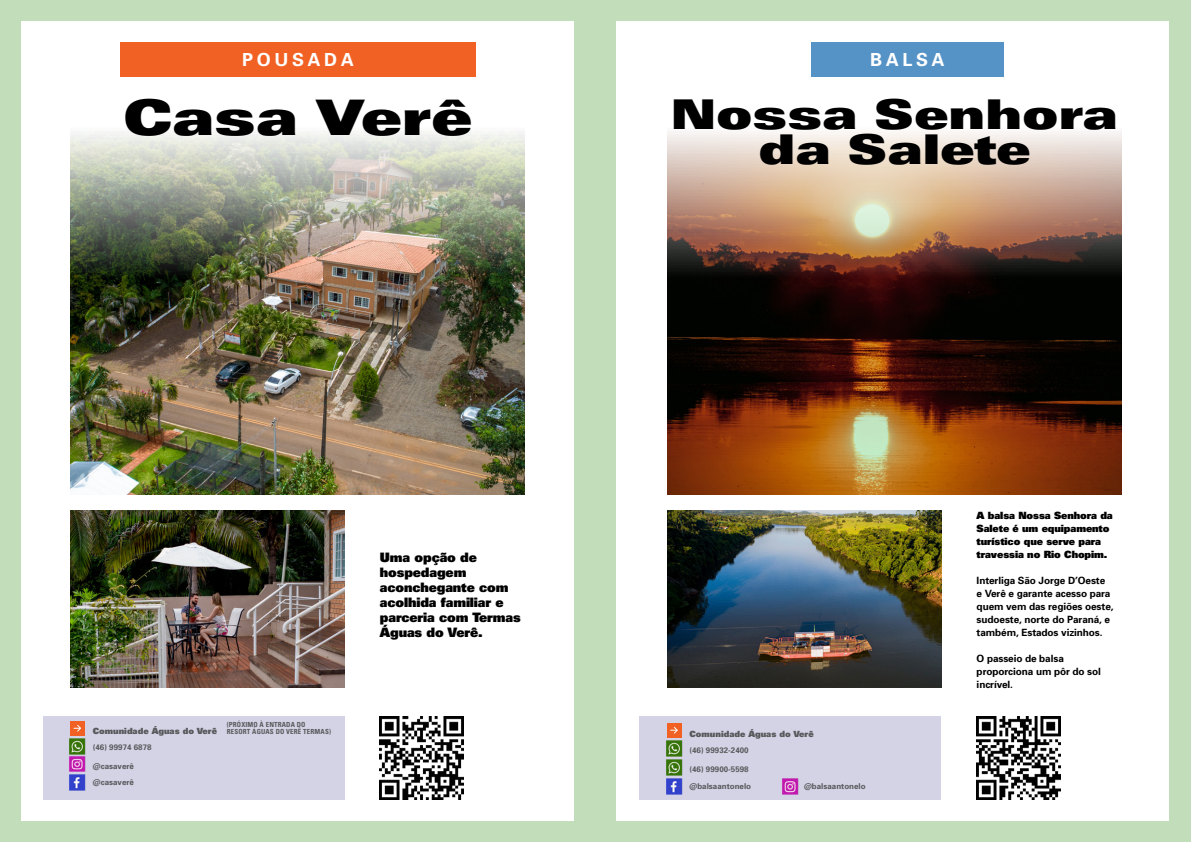
<style>
.page{position:relative;width:1191px;height:842px;background:#fff}
.page>*{position:absolute;margin:0;border:0;box-sizing:border-box;transform-origin:0 0}
.t1{font:900 expanded 49px "Univers";letter-spacing:-.01em;color:#000}
.t2{font:900 expanded 41px/35px "Univers";letter-spacing:-.01em;color:#000;text-align:center}
.t3{font:700 18px "Univers";letter-spacing:.2em;color:#fff}
.t4{font:900 13px/15px "Univers";letter-spacing:-.01em;color:#000}
.t5{font:700 10px/13px "Univers";letter-spacing:-.01em;color:#000}
.t6{font:900 10px/13px "Univers";letter-spacing:-.01em;color:#000}
.t7{font:900 8.5px "Univers";color:#58595b}
.t8{font:700 8px/17px "Univers";color:#58595b}
.t9{font:700 condensed 7px/7px "Univers";letter-spacing:.02em;color:#58595b}
</style>
<div class="page">
<div style="left:0;top:0;width:609px;height:842px;background:#c2ddb9"></div>
<div style="left:581px;top:0;width:610px;height:842px;background:#c2ddb9"></div>
<div style="left:21px;top:21px;width:553px;height:800px;background:#fff"></div>
<div style="left:616px;top:21px;width:553px;height:800px;background:#fff"></div>
<div style="left:43px;top:716px;width:301px;height:83px;background:#d4d3e6"></div>
<div style="left:639px;top:716px;width:302px;height:83px;background:#d4d3e6"></div>
<img style="left:71px;top:132px;width:453px;height:363px">
<img style="left:667px;top:132px;width:454px;height:363px">
<div style="left:120px;top:43px;width:356px;height:34px;background:#f16123"></div>
<div style="left:811px;top:43px;width:192px;height:34px;background:#5592c5"></div>
<img style="left:71px;top:510px;width:273px;height:178px">
<img style="left:667px;top:510px;width:274px;height:178px">
<div style="left:70px;top:721px;width:15px;height:15px;background:#f16123"></div>
<svg style="left:74px;top:725px;width:7px;height:7px"></svg>
<img style="left:69px;top:738px;width:17px;height:53px">
<img style="left:782px;top:778px;width:17px;height:17px">
<div style="left:666px;top:723px;width:15px;height:15px;background:#f16123"></div>
<svg style="left:670px;top:726px;width:8px;height:8px"></svg>
<img style="left:666px;top:740px;width:17px;height:55px">
<img style="left:976px;top:716px;width:84px;height:83px">
<img style="left:380px;top:716px;width:83px;height:83px">
<h3 class="t3" style="left:242px;top:48px;width:113px">POUSADA</h3>
<h3 class="t3" style="left:870px;top:48px;width:76px">BALSA</h3>
<h1 class="t1" style="left:123px;top:89px;width:351px">Casa Verê</h1>
<h2 class="t2" style="left:671px;top:97px;width:448px">Nossa Senhora da Salete</h2>
<p class="t7" style="left:93px;top:725px;width:126px">Comunidade Águas do Verê</p>
<p class="t9" style="left:227px;top:721px;width:106px">(PRÓXIMO À ENTRADA DO<br>RESORT ÁGUAS DO VERÊ TERMAS)</p>
<p class="t8" style="left:93px;top:738px;width:60px">(46) 99974 6878</p>
<p class="t8" style="left:93px;top:758px;width:43px;line-height:16.3px">@casaverê @casaverê</p>
<h3 class="t4" style="left:380px;top:549px;width:142px">Uma opção de hospedagem aconchegante com acolhida familiar e parceria com Termas<br>Águas do Verê.</h3>
<p class="t7" style="left:689px;top:728px;width:126px">Comunidade Águas do Verê</p>
<p class="t8" style="left:689px;top:742px;width:61px">(46) 99932-2400</p>
<p class="t8" style="left:689px;top:760px;width:63px">(46) 99900-5598 @balsaantonelo</p>
<p class="t8" style="left:804px;top:777px;width:63px">@balsaantonelo</p>
<p class="t6" style="left:976px;top:508px;width:138px">A balsa Nossa Senhora da<br>Salete é um equipamento turístico que serve para travessia no Rio Chopim.</p>
<p class="t5" style="left:976px;top:573px;width:138px">Interliga São Jorge D’Oeste<br>e Verê e garante acesso para quem vem das regiões oeste, sudoeste, norte do Paraná, e também, Estados vizinhos.</p>
<p class="t5" style="left:976px;top:651px;width:126px">O passeio de balsa proporciona um pôr do sol incrível.</p>
</div>
